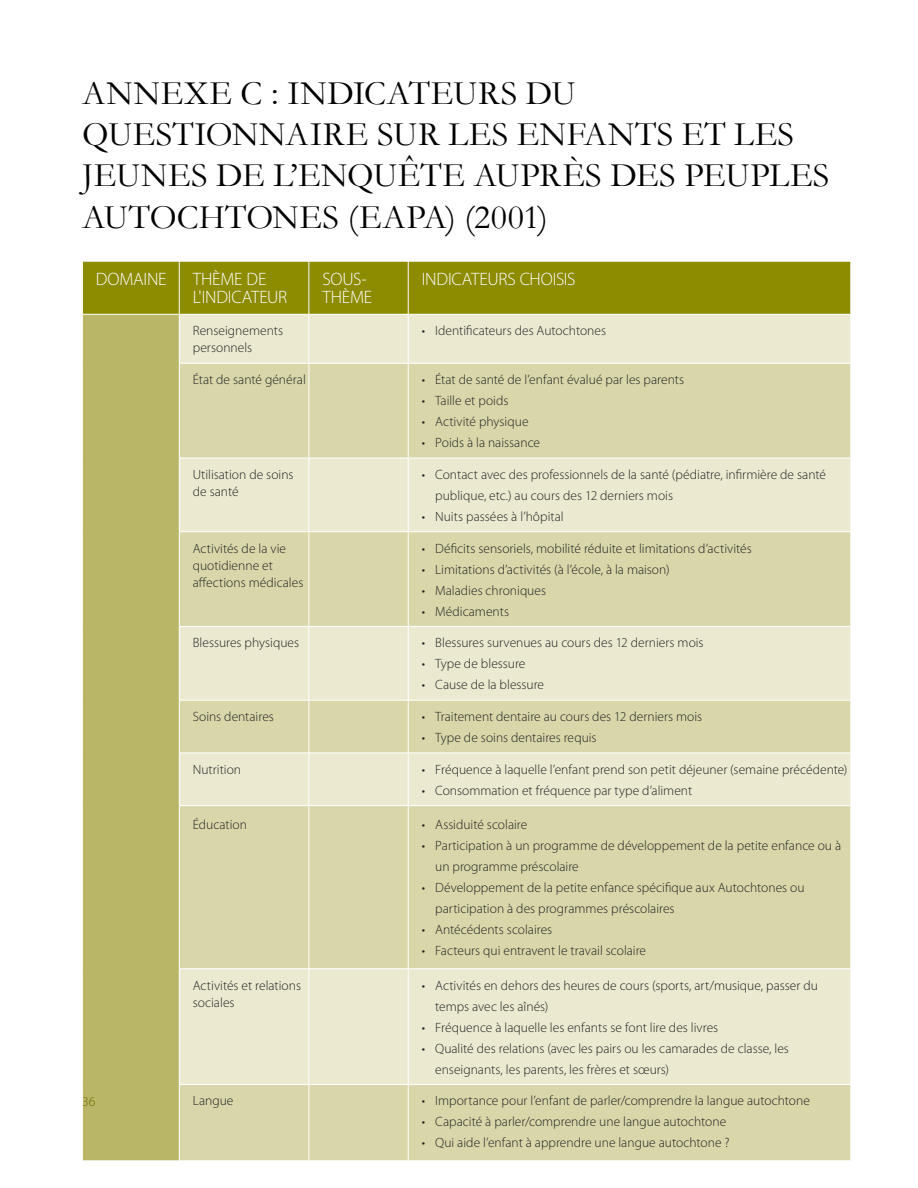
<style>
.page{position:relative;width:918px;height:1188px;background:#fff}
.page>*{position:absolute;margin:0;border:0;box-sizing:border-box;transform-origin:0 0}
.t1{font:34.5px/41.4px "Garamond";letter-spacing:.01em;color:#000}
.t2{font:300 18px/18px "Myriad Pro";letter-spacing:-.015em;color:#fff}
.t3{font:300 13.5px/17.2px "Myriad Pro";color:#222223}
.t4{font:300 13.5px "Myriad Pro";color:#6e6f00}
</style>
<div class="page">
<div style="left:83px;top:262px;width:768px;height:52px;background:#8d8b00"></div>
<div style="left:82px;top:314px;width:97px;height:847px;background:#b9b667"></div>
<div style="left:180px;top:315px;width:671px;height:48px;background:#ebead1"></div>
<svg style="left:180px;top:364px;width:671px;height:797px;background:#e0deb9"></svg>
<hr style="left:179px;top:261px;width:1px;height:53px;background:#fff">
<hr style="left:309px;top:261px;width:1px;height:53px;background:#fff">
<hr style="left:408px;top:261px;width:1px;height:53px;background:#fff">
<hr style="left:309px;top:314px;width:1px;height:49px;background:#fff">
<hr style="left:408px;top:314px;width:1px;height:49px;background:#fff">
<hr style="left:309px;top:363px;width:1px;height:95px;background:#fff">
<hr style="left:408px;top:363px;width:1px;height:95px;background:#fff">
<hr style="left:309px;top:458px;width:1px;height:74px;background:#fff">
<hr style="left:408px;top:458px;width:1px;height:74px;background:#fff">
<hr style="left:309px;top:532px;width:1px;height:94px;background:#fff">
<hr style="left:408px;top:532px;width:1px;height:94px;background:#fff">
<hr style="left:309px;top:627px;width:1px;height:73px;background:#fff">
<hr style="left:408px;top:627px;width:1px;height:73px;background:#fff">
<hr style="left:309px;top:700px;width:1px;height:53px;background:#fff">
<hr style="left:408px;top:700px;width:1px;height:53px;background:#fff">
<hr style="left:309px;top:753px;width:1px;height:52px;background:#fff">
<hr style="left:408px;top:753px;width:1px;height:52px;background:#fff">
<hr style="left:309px;top:806px;width:1px;height:163px;background:#fff">
<hr style="left:408px;top:806px;width:1px;height:163px;background:#fff">
<hr style="left:309px;top:969px;width:1px;height:115px;background:#fff">
<hr style="left:408px;top:969px;width:1px;height:115px;background:#fff">
<hr style="left:309px;top:1085px;width:1px;height:76px;background:#fff">
<hr style="left:408px;top:1085px;width:1px;height:76px;background:#fff">
<hr style="left:179px;top:458px;width:130px;height:1px;background:#fff">
<hr style="left:309px;top:458px;width:99px;height:1px;background:#fff">
<hr style="left:408px;top:458px;width:443px;height:1px;background:#fff">
<hr style="left:179px;top:531px;width:130px;height:1px;background:#fff">
<hr style="left:309px;top:531px;width:99px;height:1px;background:#fff">
<hr style="left:408px;top:531px;width:443px;height:1px;background:#fff">
<hr style="left:179px;top:626px;width:130px;height:1px;background:#fff">
<hr style="left:309px;top:626px;width:99px;height:1px;background:#fff">
<hr style="left:408px;top:626px;width:443px;height:1px;background:#fff">
<hr style="left:179px;top:700px;width:130px;height:1px;background:#fff">
<hr style="left:309px;top:700px;width:99px;height:1px;background:#fff">
<hr style="left:408px;top:700px;width:443px;height:1px;background:#fff">
<hr style="left:179px;top:753px;width:130px;height:1px;background:#fff">
<hr style="left:309px;top:753px;width:99px;height:1px;background:#fff">
<hr style="left:408px;top:753px;width:443px;height:1px;background:#fff">
<hr style="left:179px;top:805px;width:130px;height:1px;background:#fff">
<hr style="left:309px;top:805px;width:99px;height:1px;background:#fff">
<hr style="left:408px;top:805px;width:443px;height:1px;background:#fff">
<hr style="left:179px;top:968px;width:130px;height:1px;background:#fff">
<hr style="left:309px;top:968px;width:99px;height:1px;background:#fff">
<hr style="left:408px;top:968px;width:443px;height:1px;background:#fff">
<hr style="left:179px;top:1084px;width:130px;height:1px;background:#fff">
<hr style="left:309px;top:1084px;width:99px;height:1px;background:#fff">
<hr style="left:408px;top:1084px;width:443px;height:1px;background:#fff">
<hr style="left:82px;top:314px;width:97px;height:1px;background:#fff">
<hr style="left:82px;top:314px;width:1px;height:49px;background:#fff">
<hr style="left:82px;top:363px;width:1px;height:95px;background:#fff">
<hr style="left:82px;top:458px;width:1px;height:74px;background:#fff">
<hr style="left:82px;top:532px;width:1px;height:94px;background:#fff">
<hr style="left:82px;top:626px;width:1px;height:74px;background:#fff">
<hr style="left:82px;top:700px;width:1px;height:53px;background:#fff">
<hr style="left:82px;top:753px;width:1px;height:53px;background:#fff">
<hr style="left:82px;top:806px;width:1px;height:163px;background:#fff">
<hr style="left:82px;top:969px;width:1px;height:115px;background:#fff">
<hr style="left:82px;top:1084px;width:1px;height:77px;background:#fff">
<h1 class="t1" style="left:82px;top:71px;width:749px">ANNEXE C : INDICATEURS DU<br>QUESTIONNAIRE SUR LES ENFANTS ET LES<br>JEUNES DE L’ENQUÊTE AUPRÈS DES PEUPLES<br>AUTOCHTONES (EAPA) (2001)</h1>
<h2 class="t2" style="left:96px;top:270px;width:72px">DOMAINE</h2>
<h2 class="t2" style="left:193px;top:270px;width:96px">THÈME DE<br>L'INDICATEUR</h2>
<h2 class="t2" style="left:322px;top:270px;width:51px">SOUS-<br>THÈME</h2>
<h2 class="t2" style="left:422px;top:270px;width:155px">INDICATEURS CHOISIS</h2>
<p class="t3" style="left:193px;top:322px;width:92px">Renseignements personnels</p>
<p class="t3" style="left:422px;top:322px;width:186px">• Identificateurs des Autochtones</p>
<p class="t3" style="left:193px;top:371px;width:115px">État de santé général</p>
<p class="t3" style="left:422px;top:371px;width:264px">• État de santé de l’enfant évalué par les parents</p>
<p class="t3" style="left:422px;top:392px;width:88px">• Taille et poids</p>
<p class="t3" style="left:422px;top:413px;width:108px">• Activité physique</p>
<p class="t3" style="left:422px;top:434px;width:120px">• Poids à la naissance</p>
<p class="t3" style="left:193px;top:466px;width:102px">Utilisation de soins de santé</p>
<p class="t3" style="left:435px;top:464px;width:392px;line-height:21px;text-indent:-14px">• Contact avec des professionnels de la santé (pédiatre, infirmière de santé publique, etc.) au cours des 12 derniers mois</p>
<p class="t3" style="left:422px;top:508px;width:144px">• Nuits passées à l’hôpital</p>
<p class="t3" style="left:193px;top:539px;width:112px">Activités de la vie quotidienne et affections médicales</p>
<p class="t3" style="left:422px;top:539px;width:332px">• Déficits sensoriels, mobilité réduite et limitations d’activités</p>
<p class="t3" style="left:422px;top:560px;width:249px">• Limitations d’activités (à l’école, à la maison)</p>
<p class="t3" style="left:422px;top:581px;width:126px">• Maladies chroniques</p>
<p class="t3" style="left:422px;top:602px;width:89px">• Médicaments</p>
<p class="t4" style="left:82px;top:1094px;width:15px">36</p>
<p class="t3" style="left:193px;top:634px;width:108px">Blessures physiques</p>
<p class="t3" style="left:422px;top:634px;width:283px">• Blessures survenues au cours des 12 derniers mois</p>
<p class="t3" style="left:422px;top:655px;width:105px">• Type de blessure</p>
<p class="t3" style="left:422px;top:676px;width:124px">• Cause de la blessure</p>
<p class="t3" style="left:193px;top:708px;width:83px">Soins dentaires</p>
<p class="t3" style="left:422px;top:708px;width:282px">• Traitement dentaire au cours des 12 derniers mois</p>
<p class="t3" style="left:422px;top:729px;width:176px">• Type de soins dentaires requis</p>
<p class="t3" style="left:193px;top:761px;width:50px">Nutrition</p>
<p class="t3" style="left:422px;top:761px;width:427px">• Fréquence à laquelle l’enfant prend son petit déjeuner (semaine précédente)</p>
<p class="t3" style="left:422px;top:782px;width:272px">• Consommation et fréquence par type d’aliment</p>
<p class="t3" style="left:193px;top:816px;width:56px">Éducation</p>
<p class="t3" style="left:422px;top:816px;width:107px">• Assiduité scolaire</p>
<p class="t3" style="left:435px;top:835px;width:407px;line-height:21px;text-indent:-14px">• Participation à un programme de développement de la petite enfance ou à un programme préscolaire</p>
<p class="t3" style="left:435px;top:877px;width:371px;line-height:21px;text-indent:-14px">• Développement de la petite enfance spécifique aux Autochtones ou participation à des programmes préscolaires</p>
<p class="t3" style="left:422px;top:921px;width:132px">• Antécédents scolaires</p>
<p class="t3" style="left:422px;top:942px;width:226px">• Facteurs qui entravent le travail scolaire</p>
<p class="t3" style="left:193px;top:976px;width:110px">Activités et relations sociales</p>
<p class="t3" style="left:435px;top:975px;width:384px;line-height:21px;text-indent:-14px">• Activités en dehors des heures de cours (sports, art/musique, passer du temps avec les aînés)</p>
<p class="t3" style="left:422px;top:1018px;width:298px">• Fréquence à laquelle les enfants se font lire des livres</p>
<p class="t3" style="left:435px;top:1038px;width:355px;line-height:21px;text-indent:-14px">• Qualité des relations (avec les pairs ou les camarades de classe, les enseignants, les parents, les frères et sœurs)</p>
<p class="t3" style="left:193px;top:1092px;width:42px">Langue</p>
<p class="t3" style="left:422px;top:1092px;width:390px">• Importance pour l’enfant de parler/comprendre la langue autochtone</p>
<p class="t3" style="left:422px;top:1113px;width:306px">• Capacité à parler/comprendre une langue autochtone</p>
<p class="t3" style="left:422px;top:1134px;width:309px">• Qui aide l’enfant à apprendre une langue autochtone ?</p>
</div>
